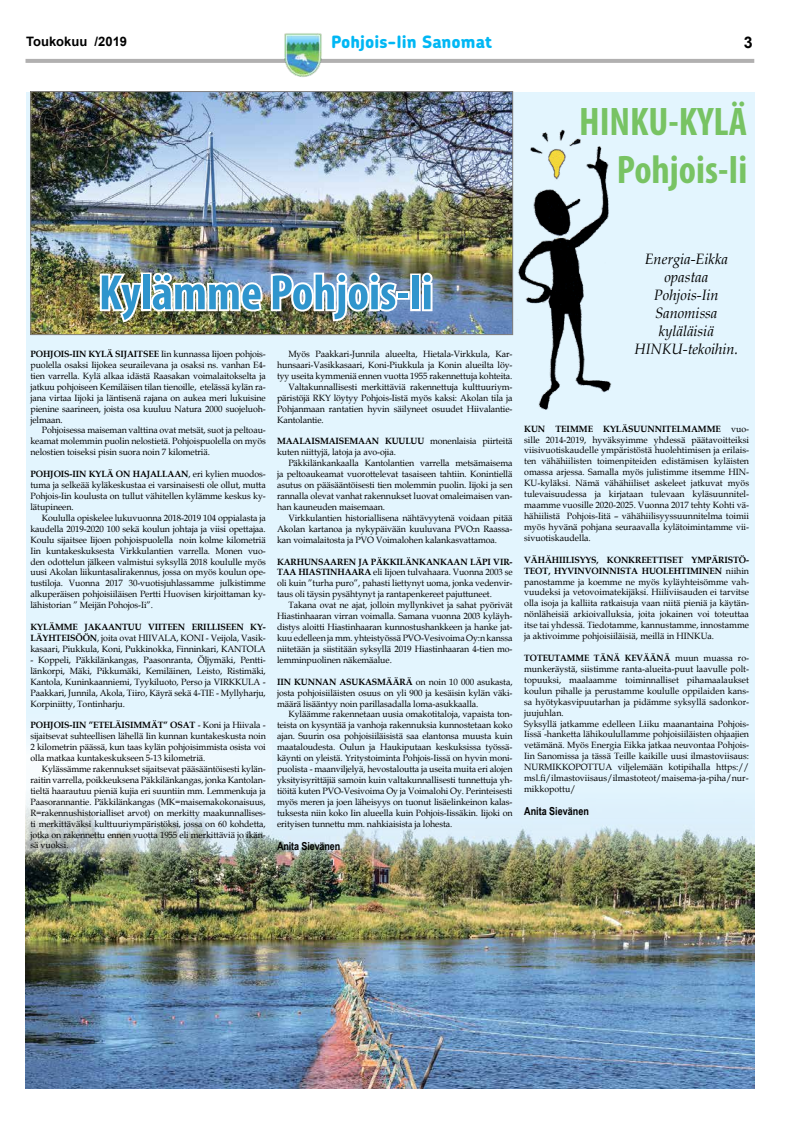
<style>
.page{position:relative;width:794px;height:1134px;background:#fff}
.page>*{position:absolute;margin:0;border:0;box-sizing:border-box;transform-origin:0 0}
.t1{font:700 condensed 50px "Myriad Pro";color:#2f95cd}
.t2{font:700 condensed 40px/48px "Myriad Pro";color:#78c363;text-align:right}
.t3{font:800 17px "Chevin";color:#00b7f4}
.t4{font:700 16px "Arial";color:#000}
.t5{font:italic 15px/18px "Book Antiqua";color:#000;text-align:center}
.t6{font:700 13px "Arial";color:#000}
.t7{font:700 11px "Arial Narrow";letter-spacing:-.005em;color:#000}
.t8{font:9.1px/10.9px "Book Antiqua";letter-spacing:-.01em;color:#000;text-align:justify}
.s1{font-weight:700}
</style>
<div class="page">
<hr style="left:26px;top:59px;width:728px;height:4px;background:#b1b0b0">
<img style="left:284px;top:33px;width:38px;height:44px">
<div style="left:26px;top:92px;width:728px;height:996px;background:#e3f5fe"></div>
<img style="left:25px;top:825px;width:729px;height:264px">
<svg style="left:25px;top:738px;width:247px;height:119px"></svg>
<img style="left:32px;top:93px;width:479px;height:240px">
<div style="left:30px;top:91px;width:483px;height:244px;border:1px solid #817f7e"></div>
<img style="left:98px;top:271px;width:301px;height:54px">
<div style="left:396px;top:291px;width:14px;height:9px;border:4px solid #fff"></div>
<div style="left:410px;top:274px;width:11px;height:37px;border:4px solid #fff"></div>
<svg style="left:420px;top:271px;width:14px;height:42px"></svg>
<img style="left:507px;top:115px;width:105px;height:295px">
<h3 class="t6" style="left:26px;top:32px;width:102px">Toukokuu /2019</h3>
<h3 class="t3" style="left:331px;top:31px;width:162px">Pohjois-Iin Sanomat</h3>
<h3 class="t4" style="left:744px;top:31px;width:10px">3</h3>
<h2 class="t2" style="left:579px;top:96px;width:170px">HINKU-KYLÄ<br>Pohjois-Ii</h2>
<h3 class="t5" style="left:644px;top:250px;width:85px">Energia-Eikka opastaa<br>Pohjois-Iin<br>Sanomissa kyläläisiä</h3>
<h1 class="t1" style="left:99px;top:261px;width:335px">Kylämme Pohjois-Ii</h1>
<p class="t8" style="left:288px;top:348px;width:226px">Myös Paakkari-Junnila alueelta, Hietala-Virkkula, Kar-</p>
<p class="t8" style="left:277px;top:359px;width:237px">hunsaari-Vasikkasaari, Koni-Piukkula ja Konin alueilta löy-</p>
<p class="t8" style="left:277px;top:370px;width:237px">tyy useita kymmeniä ennen vuotta 1955 rakennettuja kohteita.</p>
<p class="t8" style="left:288px;top:381px;width:226px">Valtakunnallisesti merkittäviä rakennettuja kulttuuriym-</p>
<p class="t8" style="left:277px;top:392px;width:237px">päristöjä RKY löytyy Pohjois-Iistä myös kaksi: Akolan tila ja</p>
<p class="t8" style="left:277px;top:403px;width:237px">Pohjanmaan rantatien hyvin säilyneet osuudet Hiivalantie-</p>
<p class="t8" style="left:277px;top:414px;width:48px">Kantolantie.</p>
<p class="t8" style="left:277px;top:436px;width:237px"><span class="s1">MAALAISMAISEMAAN KUULUU</span> monenlaisia piirteitä kuten niittyjä, latoja ja avo-ojia.</p>
<p class="t8" style="left:277px;top:457px;width:237px;text-indent:11px">Päkkilänkankaalla Kantolantien varrella metsämaisema ja peltoaukeamat vuorottelevat tasaiseen tahtiin. Konintiellä asutus on pääsääntöisesti tien molemmin puolin. Iijoki ja sen rannalla olevat vanhat rakennukset luovat omaleimaisen van&shy;han kauneuden maisemaan.</p>
<p class="t8" style="left:277px;top:512px;width:237px;text-indent:11px">Virkkulantien historiallisena nähtävyytenä voidaan pitää Akolan kartanoa ja nykypäivään kuuluvana PVO:n Raassa&shy;kan voimalaitosta ja PVO Voimalohen kalankasvattamoa.</p>
<p class="t8" style="left:277px;top:556px;width:237px"><span class="s1">KARHUNSAAREN JA PÄKKILÄNKANKAAN LÄPI VIR-TAA HIASTINHAARA</span> eli Iijoen tulvahaara. Vuonna 2003 se oli kuin ”turha puro”, pahasti liettynyt uoma, jonka vedenvir&shy;taus oli täysin pysähtynyt ja rantapenkereet pajuttuneet.</p>
<p class="t8" style="left:277px;top:599px;width:237px;text-indent:11px">Takana ovat ne ajat, jolloin myllynkivet ja sahat pyörivät Hiastinhaaran virran voimalla. Samana vuonna 2003 kyläyh&shy;distys aloitti Hiastinhaaran kunnostushankkeen ja hanke jat&shy;kuu edelleen ja mm. yhteistyössä PVO-Vesivoima Oy:n kanssa niitetään ja siistitään syksyllä 2019 Hiastinhaaran 4-tien mo&shy;lemminpuolinen näkemäalue.</p>
<p class="t8" style="left:277px;top:676px;width:237px"><span class="s1">IIN KUNNAN ASUKASMÄÄRÄ</span> on noin 10 000 asukasta, josta pohjoisiiläisten osuus on yli 900 ja kesäisin kylän väki&shy;määrä lisääntyy noin parillasadalla loma-asukkaalla.</p>
<p class="t8" style="left:277px;top:709px;width:237px;text-indent:11px">Kyläämme rakennetaan uusia omakotitaloja, vapaista ton&shy;teista on kysyntää ja vanhoja rakennuksia kunnostetaan koko ajan. Suurin osa pohjoisiiläisistä saa elantonsa muusta kuin maataloudesta. Oulun ja Haukiputaan keskuksissa työssä&shy;käynti on yleistä. Yritystoiminta Pohjois-Iissä on hyvin moni&shy;puolista - maanviljelyä, hevostaloutta ja useita muita eri alojen yksityisyrittäjiä samoin kuin valtakunnallisesti tunnettuja yh&shy;tiöitä kuten PVO-Vesivoima Oy ja Voimalohi Oy. Perinteisesti myös meren ja joen läheisyys on tuonut lisäelinkeinon kalas&shy;tuksesta niin koko Iin alueella kuin Pohjois-Iissäkin. Iijoki on erityisen tunnettu mm. nahkiaisista ja lohesta.</p>
<p class="t7" style="left:277px;top:837px;width:65px">Anita Sievänen</p>
<p class="t8" style="left:30px;top:348px;width:237px"><span class="s1">POHJOIS-IIN KYLÄ SIJAITSEE</span> Iin kunnassa Iijoen pohjois-</p>
<h3 class="t5" style="left:634px;top:340px;width:105px">HINKU-tekoihin.</h3>
<p class="t8" style="left:30px;top:359px;width:237px">puolella osaksi Iijokea seurailevana ja osaksi ns. vanhan E4- tien varrella. Kylä alkaa idästä Raasakan voimalaitokselta ja jatkuu pohjoiseen Kemiläisen tilan tienoille, etelässä kylän ra&shy;jana virtaa Iijoki ja läntisenä rajana on aukea meri lukuisine pienine saarineen, joista osa kuuluu Natura 2000 suojeluoh&shy;jelmaan.</p>
<p class="t8" style="left:30px;top:425px;width:237px;text-indent:11px">Pohjoisessa maiseman valttina ovat metsät, suot ja peltoau&shy;keamat molemmin puolin nelostietä. Pohjoispuolella on myös nelostien toiseksi pisin suora noin 7 kilometriä.</p>
<p class="t8" style="left:30px;top:468px;width:237px"><span class="s1">POHJOIS-IIN KYLÄ ON HAJALLAAN</span>, eri kylien muodos&shy;tuma ja selkeää kyläkeskustaa ei varsinaisesti ole ollut, mutta Pohjois-Iin koulusta on tullut vähitellen kylämme keskus ky&shy;lätupineen.</p>
<p class="t8" style="left:30px;top:512px;width:237px;text-indent:11px">Koululla opiskelee lukuvuonna 2018-2019 104 oppialasta ja kaudella 2019-2020 100 sekä koulun johtaja ja viisi opettajaa.<br>Koulu sijaitsee Iijoen pohjoispuolella noin kolme kilometriä Iin kuntakeskuksesta Virkkulantien varrella. Monen vuo&shy;den odottelun jälkeen valmistui syksyllä 2018 koululle myös uusi Akolan liikuntasalirakennus, jossa on myös koulun ope&shy;tustiloja. Vuonna 2017 30-vuotisjuhlassamme julkistimme alkuperäisen pohjoisiiläisen Pertti Huovisen kirjoittaman ky&shy;lähistorian ” Meijän Pohojos-Ii”.</p>
<p class="t8" style="left:30px;top:621px;width:237px"><span class="s1">KYLÄMME JAKAANTUU VIITEEN ERILLISEEN KY-LÄYHTEISÖÖN</span>, joita ovat HIIVALA, KONI - Veijola, Vasik&shy;kasaari, Piukkula, Koni, Pukkinokka, Finninkari, KANTOLA</p>
<p class="t8" style="left:30px;top:654px;width:237px">- Koppeli, Päkkilänkangas, Paasonranta, Öljymäki, Pentti&shy;länkorpi, Mäki, Pikkumäki, Kemiläinen, Leisto, Ristimäki, Kantola, Kuninkaanniemi, Tyykiluoto, Perso ja VIRKKULA - Paakkari, Junnila, Akola, Tiiro, Käyrä sekä 4-TIE - Myllyharju, Korpiniitty, Tontinharju.</p>
<p class="t8" style="left:30px;top:720px;width:237px"><span class="s1">POHJOIS-IIN ”ETELÄISIMMÄT” OSAT</span> - Koni ja Hiivala - sijaitsevat suhteellisen lähellä Iin kunnan kuntakeskusta noin 2 kilometrin päässä, kun taas kylän pohjoisimmista osista voi olla matkaa kuntakeskukseen 5-13 kilometriä.</p>
<p class="t8" style="left:30px;top:763px;width:237px;text-indent:11px">Kylässämme rakennukset sijaitsevat pääsääntöisesti kylän&shy;raitin varrella, poikkeuksena Päkkilänkangas, jonka Kantolan&shy;tieltä haarautuu pieniä kujia eri suuntiin mm. Lemmenkuja ja Paasorannantie. Päkkilänkangas (MK=maisemakokonaisuus, R=rakennushistorialliset arvot) on merkitty maakunnallises&shy;ti merkittäväksi kulttuuriympäristöksi, jossa on 60 kohdetta, jotka on rakennettu ennen vuotta 1955 eli merkittäviä jo ikän&shy;sä vuoksi.</p>
<p class="t8" style="left:524px;top:423px;width:226px"><span class="s1">KUN TEIMME KYLÄSUUNNITELMAMME</span> vuo&shy;sille 2014-2019, hyväksyimme yhdessä päätavoitteiksi viisivuotiskaudelle ympäristöstä huolehtimisen ja erilais&shy;ten vähähiilisten toimenpiteiden edistämisen kyläisten omassa arjessa. Samalla myös julistimme itsemme HIN-KU-kyläksi. Nämä vähähiiliset askeleet jatkuvat myös tulevaisuudessa ja kirjataan tulevaan kyläsuunnitel&shy;maamme vuosille 2020-2025. Vuonna 2017 tehty Kohti vä&shy;hähiilistä Pohjois-Iitä – vähähiilisyyssuunnitelma toimii myös hyvänä pohjana seuraavalla kylätoimintamme vii&shy;sivuotiskaudella.</p>
<p class="t8" style="left:524px;top:554px;width:226px"><span class="s1">VÄHÄHIILISYYS, KONKREETTISET YMPÄRISTÖ-TEOT, HYVINVOINNISTA HUOLEHTIMINEN</span> niihin panostamme ja koemme ne myös kyläyhteisömme vah&shy;vuudeksi ja vetovoimatekijäksi. Hiiliviisauden ei tarvitse olla isoja ja kalliita ratkaisuja vaan niitä pieniä ja käytän&shy;nönläheisiä arkioivalluksia, joita jokainen voi toteuttaa itse tai yhdessä. Tiedotamme, kannustamme, innostamme ja aktivoimme pohjoisiiläisiä, meillä in HINKUa.</p>
<p class="t8" style="left:524px;top:652px;width:226px;text-align:left"><span class="s1">TOTEUTAMME TÄNÄ KEVÄÄNÄ</span> muun muassa ro&shy;munkeräystä, siistimme ranta-alueita-puut laavulle polt&shy;topuuksi, maalaamme toiminnalliset pihamaalaukset koulun pihalle ja perustamme koululle oppilaiden kans&shy;sa hyötykasvipuutarhan ja pidämme syksyllä sadonkor&shy;juujuhlan.<br>Syksyllä jatkamme edelleen Liiku maanantaina Pohjois-Iissä -hanketta lähikoulullamme pohjoisiiläisten ohjaajien vetämänä. Myös Energia Eikka jatkaa neuvontaa Pohjois-Iin Sanomissa ja tässä Teille kaikille uusi ilmastoviisaus:<br>NURMIKKOPOTTUA viljelemään kotipihalla https:// msl.fi/ilmastoviisaus/ilmastoteot/maisema-ja-piha/nur&shy;mikkopottu/</p>
<p class="t7" style="left:524px;top:803px;width:66px">Anita Sievänen</p>
</div>
